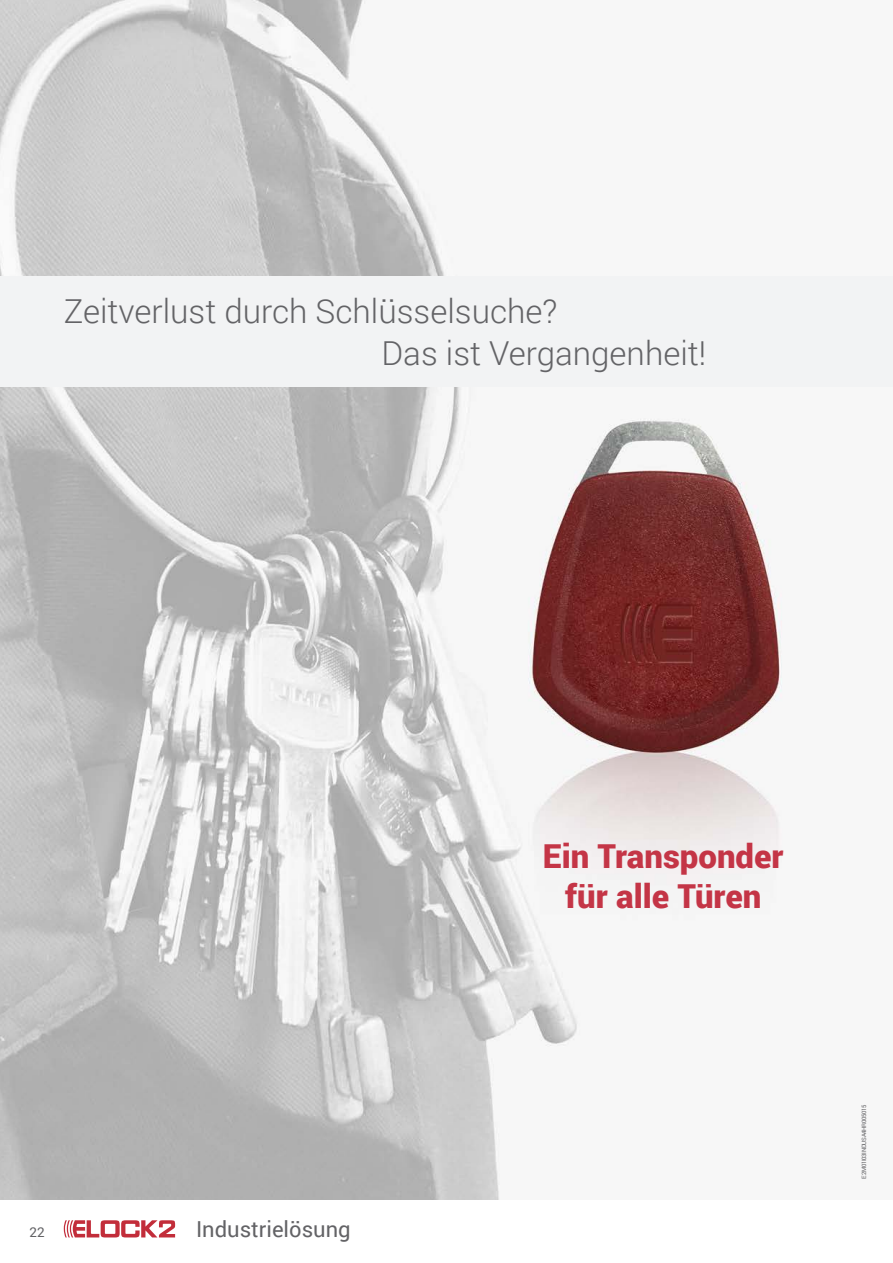
<style>
.page{position:relative;width:893px;height:1263px;background:#fff}
.page>*{position:absolute;margin:0;border:0;box-sizing:border-box;transform-origin:0 0}
.t1{font:300 33px "Roboto";color:#636366}
.t2{font:900 33px "Roboto";color:#c43546}
.t3{font:22.05px "Roboto";color:#636366}
.t4{font:13.5px "Roboto";color:#636366}
.t5{font:6px "Roboto";letter-spacing:-.05em;color:#636366}
</style>
<div class="page">
<img style="left:0;top:0;width:782px;height:1199px">
<div style="left:0;top:276px;width:893px;height:111px;background:#f2f3f4"></div>
<svg style="left:64px;top:1220px;width:111px;height:17px"></svg>
<p class="t1" style="left:64px;top:288px;width:495px">Zeitverlust durch Schlüsselsuche?</p>
<p class="t1" style="left:382px;top:331px;width:326px">Das ist Vergangenheit!</p>
<p class="t4" style="left:29px;top:1223px;width:17px">22</p>
<p class="t3" style="left:196px;top:1214px;width:156px">Industrielösung</p>
<p class="t2" style="left:543px;top:833px;width:242px">Ein Transponder</p>
<p class="t2" style="left:565px;top:873px;width:198px">für alle Türen</p>
<p class="t5" style="left:860px;top:1178px;width:76px;rotate:-90deg">E2M01I03INDUSA4HR005015</p>
</div>
